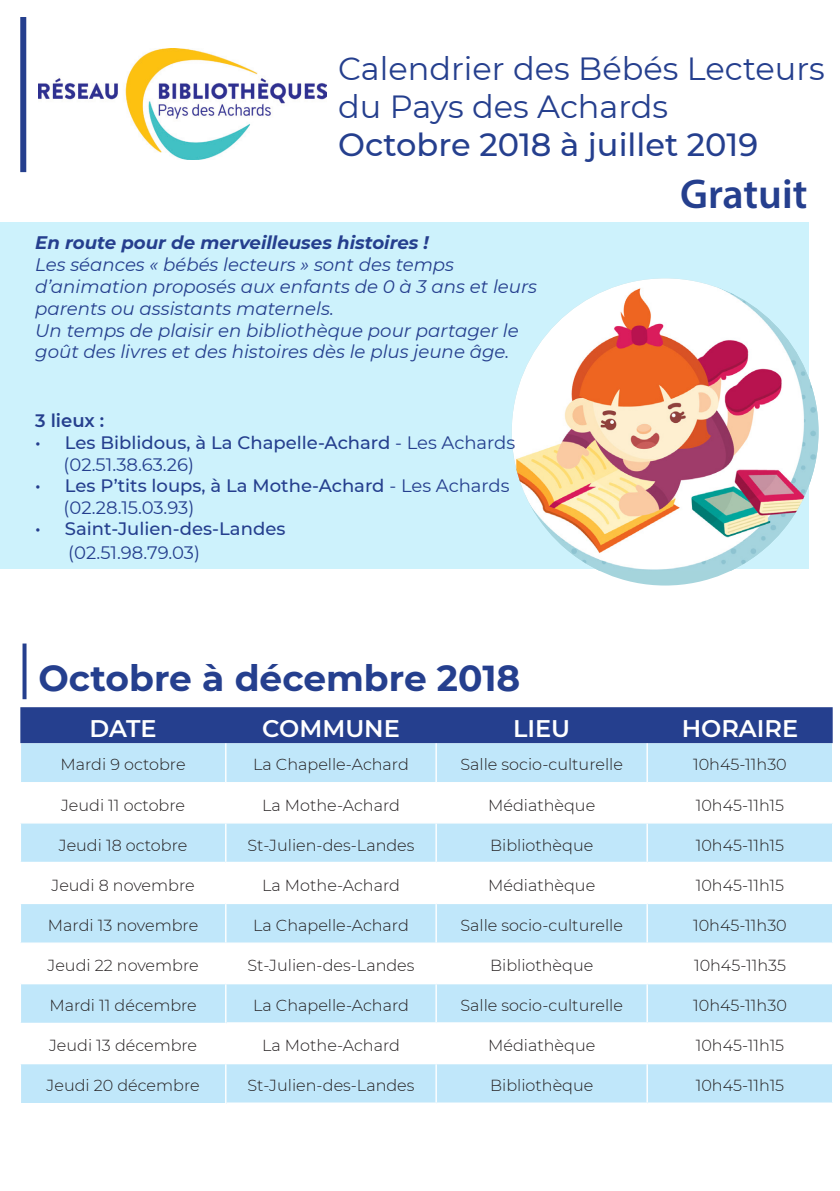
<style>
.page{position:relative;width:840px;height:1191px;background:#fff}
.page>*{position:absolute;margin:0;border:0;box-sizing:border-box;transform-origin:0 0}
.t1{font:600 41.8px "Myriad Pro";color:#253f8e}
.t2{font:700 36px "Montserrat";color:#253f8e}
.t3{font:32px "Montserrat";color:#253f8e}
.t4{font:500 32px "Montserrat";color:#253f8e}
.t5{font:600 24px "Montserrat";color:#fff}
.t6{font:italic 18.2px/21.8px "Montserrat";color:#253f8e}
.t7{font:italic 700 18.2px "Montserrat";color:#253f8e}
.t8{font:500 18px "Montserrat";color:#253f8e}
.t9{font:18px "Montserrat";color:#253f8e}
.t10{font:600 18px "Montserrat";color:#253f8e}
.t11{font:300 16px "Montserrat";color:#231f20}
.s1{font-weight:400}
</style>
<div class="page">
<div style="left:0;top:222px;width:808px;height:347px;background:#cdf2fc"></div>
<div style="left:20px;top:17px;width:6px;height:155px;background:#253f8e"></div>
<svg style="left:22px;top:643px;width:4px;height:56px"></svg>
<div style="left:20px;top:707px;width:812px;height:36px;background:#253f8e"></div>
<div style="left:21px;top:743px;width:810px;height:360px;background:#c0e7fa"></div>
<svg style="left:21px;top:783px;width:810px;height:279px"></svg>
<hr style="left:20px;top:782px;width:206px;height:1px;background:#fff">
<hr style="left:226px;top:782px;width:210px;height:1px;background:#fff">
<hr style="left:436px;top:782px;width:210px;height:1px;background:#fff">
<hr style="left:646px;top:782px;width:186px;height:1px;background:#fff">
<hr style="left:225px;top:743px;width:1px;height:39px;background:#fff">
<hr style="left:435px;top:743px;width:1px;height:39px;background:#fff">
<hr style="left:646px;top:743px;width:1px;height:39px;background:#fff">
<hr style="left:225px;top:783px;width:1px;height:39px;background:#fff">
<hr style="left:435px;top:783px;width:1px;height:39px;background:#fff">
<hr style="left:646px;top:783px;width:1px;height:39px;background:#fff">
<hr style="left:20px;top:822px;width:206px;height:1px;background:#fff">
<hr style="left:226px;top:822px;width:210px;height:1px;background:#fff">
<hr style="left:225px;top:823px;width:1px;height:38px;background:#fff">
<hr style="left:436px;top:822px;width:210px;height:1px;background:#fff">
<hr style="left:435px;top:823px;width:1px;height:38px;background:#fff">
<hr style="left:646px;top:822px;width:186px;height:1px;background:#fff">
<hr style="left:646px;top:823px;width:1px;height:38px;background:#fff">
<hr style="left:225px;top:904px;width:1px;height:38px;background:#fff">
<hr style="left:435px;top:904px;width:1px;height:38px;background:#fff">
<hr style="left:646px;top:904px;width:1px;height:38px;background:#fff">
<hr style="left:20px;top:942px;width:206px;height:2px;background:#fff">
<hr style="left:226px;top:942px;width:210px;height:2px;background:#fff">
<hr style="left:225px;top:944px;width:1px;height:38px;background:#fff">
<hr style="left:436px;top:942px;width:210px;height:2px;background:#fff">
<hr style="left:435px;top:944px;width:1px;height:38px;background:#fff">
<hr style="left:646px;top:942px;width:186px;height:2px;background:#fff">
<hr style="left:646px;top:944px;width:1px;height:38px;background:#fff">
<hr style="left:225px;top:984px;width:1px;height:38px;background:#fff">
<hr style="left:435px;top:984px;width:1px;height:38px;background:#fff">
<hr style="left:646px;top:984px;width:1px;height:38px;background:#fff">
<hr style="left:20px;top:1022px;width:206px;height:2px;background:#fff">
<hr style="left:20px;top:1062px;width:206px;height:2px;background:#fff">
<hr style="left:226px;top:1062px;width:210px;height:2px;background:#fff">
<hr style="left:225px;top:1064px;width:1px;height:39px;background:#fff">
<hr style="left:436px;top:1062px;width:210px;height:2px;background:#fff">
<hr style="left:435px;top:1064px;width:1px;height:38px;background:#fff">
<hr style="left:646px;top:1062px;width:186px;height:2px;background:#fff">
<hr style="left:646px;top:1064px;width:1px;height:38px;background:#fff">
<hr style="left:19px;top:861px;width:207px;height:3px;background:#fff">
<hr style="left:226px;top:861px;width:210px;height:3px;background:#fff">
<hr style="left:436px;top:861px;width:210px;height:3px;background:#fff">
<hr style="left:646px;top:861px;width:187px;height:3px;background:#fff">
<hr style="left:227px;top:1022px;width:209px;height:2px;background:#fff">
<hr style="left:436px;top:1022px;width:210px;height:2px;background:#fff">
<hr style="left:646px;top:1022px;width:187px;height:2px;background:#fff">
<hr style="left:226px;top:1102px;width:210px;height:2px;background:#fff">
<hr style="left:436px;top:1102px;width:210px;height:2px;background:#fff">
<hr style="left:646px;top:1102px;width:186px;height:2px;background:#fff">
<hr style="left:225px;top:864px;width:2px;height:38px;background:#fff">
<hr style="left:435px;top:864px;width:2px;height:38px;background:#fff">
<hr style="left:645px;top:864px;width:2px;height:38px;background:#fff">
<hr style="left:19px;top:902px;width:207px;height:2px;background:#fff">
<hr style="left:226px;top:902px;width:210px;height:2px;background:#fff">
<hr style="left:436px;top:902px;width:210px;height:2px;background:#fff">
<hr style="left:646px;top:902px;width:187px;height:2px;background:#fff">
<hr style="left:21px;top:982px;width:205px;height:2px;background:#fff">
<hr style="left:226px;top:982px;width:210px;height:2px;background:#fff">
<hr style="left:436px;top:982px;width:210px;height:2px;background:#fff">
<hr style="left:646px;top:982px;width:185px;height:2px;background:#fff">
<hr style="left:225px;top:1024px;width:2px;height:38px;background:#fff">
<hr style="left:435px;top:1024px;width:2px;height:38px;background:#fff">
<hr style="left:645px;top:1024px;width:2px;height:38px;background:#fff">
<img style="left:512px;top:278px;width:306px;height:293px">
<img style="left:38px;top:49px;width:288px;height:111px">
<p class="t3" style="left:338px;top:46px;width:488px">Calendrier des Bébés Lecteurs</p>
<p class="t3" style="left:338px;top:84px;width:331px">du Pays des Achards</p>
<p class="t4" style="left:338px;top:122px;width:421px">Octobre 2018 à juillet 2019</p>
<p class="t7" style="left:35px;top:230px;width:395px">En route pour de merveilleuses histoires !</p>
<p class="t6" style="left:35px;top:253px;width:503px">Les séances « bébés lecteurs » sont des temps d’animation proposés aux enfants de 0 à 3 ans et leurs parents ou assistants maternels.</p>
<p class="t6" style="left:35px;top:318px;width:485px">Un temps de plaisir en bibliothèque pour partager le goût des livres et des histoires dès le plus jeune âge.</p>
<p class="t10" style="left:35px;top:408px;width:70px">3 lieux :</p>
<p class="t8" style="left:35px;top:430px;width:481px">• Les Biblidous, à La Chapelle-Achard <span class="s1">- Les Achards</span></p>
<p class="t9" style="left:64px;top:452px;width:132px">(02.51.38.63.26)</p>
<p class="t8" style="left:35px;top:473px;width:475px">• Les P’tits loups, à La Mothe-Achard <span class="s1">- Les Achards</span></p>
<p class="t9" style="left:64px;top:495px;width:132px">(02.28.15.03.93)</p>
<p class="t8" style="left:35px;top:516px;width:251px">• Saint-Julien-des-Landes</p>
<p class="t9" style="left:68px;top:540px;width:133px">(02.51.98.79.03)</p>
<p class="t2" style="left:38px;top:652px;width:483px">Octobre à décembre 2018</p>
<p class="t1" style="left:679px;top:167px;width:129px">Gratuit</p>
<p class="t5" style="left:89px;top:711px;width:69px">DATE</p>
<p class="t5" style="left:262px;top:711px;width:139px">COMMUNE</p>
<p class="t5" style="left:513px;top:711px;width:59px">LIEU</p>
<p class="t5" style="left:681px;top:711px;width:118px">HORAIRE</p>
<p class="t11" style="left:61px;top:754px;width:126px">Mardi 9 octobre</p>
<p class="t11" style="left:253px;top:754px;width:157px">La Chapelle-Achard</p>
<p class="t11" style="left:460px;top:754px;width:164px">Salle socio-culturelle</p>
<p class="t11" style="left:692px;top:754px;width:95px">10h45-11h30</p>
<p class="t11" style="left:61px;top:794px;width:125px">Jeudi 11 octobre</p>
<p class="t11" style="left:262px;top:794px;width:139px">La Mothe-Achard</p>
<p class="t11" style="left:488px;top:794px;width:108px">Médiathèque</p>
<p class="t11" style="left:695px;top:794px;width:90px">10h45-11h15</p>
<p class="t11" style="left:59px;top:834px;width:130px">Jeudi 18 octobre</p>
<p class="t11" style="left:247px;top:834px;width:168px">St-Julien-des-Landes</p>
<p class="t11" style="left:490px;top:834px;width:105px">Bibliothèque</p>
<p class="t11" style="left:695px;top:834px;width:90px">10h45-11h15</p>
<p class="t11" style="left:51px;top:874px;width:145px">Jeudi 8 novembre</p>
<p class="t11" style="left:262px;top:874px;width:139px">La Mothe-Achard</p>
<p class="t11" style="left:488px;top:874px;width:108px">Médiathèque</p>
<p class="t11" style="left:695px;top:874px;width:90px">10h45-11h15</p>
<p class="t11" style="left:48px;top:914px;width:152px">Mardi 13 novembre</p>
<p class="t11" style="left:253px;top:914px;width:157px">La Chapelle-Achard</p>
<p class="t11" style="left:460px;top:914px;width:164px">Salle socio-culturelle</p>
<p class="t11" style="left:692px;top:914px;width:95px">10h45-11h30</p>
<p class="t11" style="left:47px;top:954px;width:153px">Jeudi 22 novembre</p>
<p class="t11" style="left:247px;top:954px;width:168px">St-Julien-des-Landes</p>
<p class="t11" style="left:490px;top:954px;width:105px">Bibliothèque</p>
<p class="t11" style="left:693px;top:954px;width:93px">10h45-11h35</p>
<p class="t11" style="left:49px;top:994px;width:149px">Mardi 11 décembre</p>
<p class="t11" style="left:253px;top:994px;width:157px">La Chapelle-Achard</p>
<p class="t11" style="left:460px;top:994px;width:164px">Salle socio-culturelle</p>
<p class="t11" style="left:692px;top:994px;width:95px">10h45-11h30</p>
<p class="t11" style="left:49px;top:1034px;width:149px">Jeudi 13 décembre</p>
<p class="t11" style="left:262px;top:1034px;width:139px">La Mothe-Achard</p>
<p class="t11" style="left:488px;top:1034px;width:108px">Médiathèque</p>
<p class="t11" style="left:695px;top:1034px;width:90px">10h45-11h15</p>
<p class="t11" style="left:47px;top:1074px;width:154px">Jeudi 20 décembre</p>
<p class="t11" style="left:247px;top:1074px;width:168px">St-Julien-des-Landes</p>
<p class="t11" style="left:490px;top:1074px;width:105px">Bibliothèque</p>
<p class="t11" style="left:695px;top:1074px;width:90px">10h45-11h15</p>
</div>
